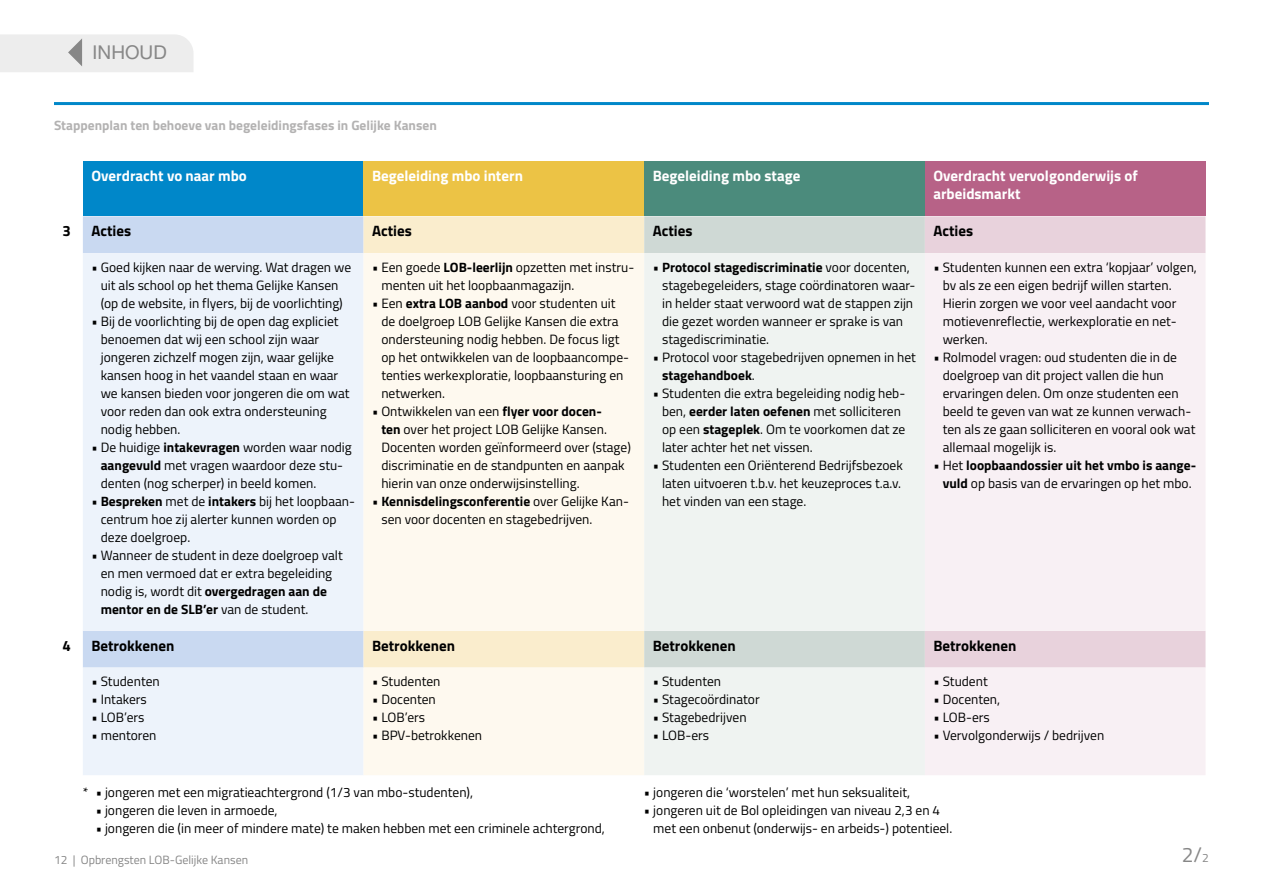
<style>
.page{position:relative;width:1263px;height:893px;background:#fff}
.page>*{position:absolute;margin:0;border:0;box-sizing:border-box;transform-origin:0 0}
.t1{font:21px "Titillium";color:#878787}
.t2{font:19.05px "Helvetica Neue";color:#878787}
.t3{font:700 15px/18px "Titillium";color:#fff}
.t4{font:700 15px "Titillium";color:#000}
.t5{font:13.5px/18px "Titillium";color:#000}
.t6{font:700 13.5px/18px "Titillium";color:#000;text-align:center}
.t7{font:700 13.5px "Titillium";color:#b3b2b2}
.t8{font:12px "Titillium";color:#878787}
.s1{font-weight:700}
.s2{font-weight:400}
.s3{font-size:12px}
</style>
<div class="page">
<div style="left:0;top:34px;width:193px;height:38px;background:#ededed"></div>
<hr style="left:54px;top:102px;width:1155px;height:3px;background:#0087c9">
<div style="left:83px;top:162px;width:281px;height:54px;background:#0087c9"></div>
<div style="left:364px;top:162px;width:280px;height:54px;background:#ecc345"></div>
<div style="left:644px;top:162px;width:281px;height:54px;background:#4b8b7c"></div>
<div style="left:925px;top:162px;width:280px;height:54px;background:#b76287"></div>
<div style="left:83px;top:216px;width:281px;height:37px;background:#c9d9f1"></div>
<div style="left:364px;top:216px;width:280px;height:37px;background:#faedcd"></div>
<div style="left:644px;top:216px;width:281px;height:37px;background:#cfd9d5"></div>
<div style="left:925px;top:216px;width:280px;height:37px;background:#e8d2dc"></div>
<svg style="left:83px;top:253px;width:281px;height:522px;background:#eaf1fa"></svg>
<div style="left:364px;top:253px;width:280px;height:522px;background:#fef9ef"></div>
<div style="left:644px;top:253px;width:281px;height:522px;background:#eff3f1"></div>
<div style="left:925px;top:253px;width:280px;height:522px;background:#f8f0f4"></div>
<h2 class="t2" style="left:93px;top:41px;width:76px">INHOUD</h2>
<p class="t7" style="left:54px;top:115px;width:384px">Stappenplan ten behoeve van begeleidingsfases in Gelijke Kansen</p>
<p class="t3" style="left:91px;top:166px;width:157px">Overdracht vo naar mbo</p>
<p class="t3" style="left:372px;top:166px;width:152px">Begeleiding mbo intern</p>
<p class="t3" style="left:653px;top:166px;width:149px">Begeleiding mbo stage</p>
<p class="t3" style="left:933px;top:166px;width:206px">Overdracht vervolgonderwijs of arbeidsmarkt</p>
<p class="t4" style="left:63px;top:219px;width:10px">3</p>
<p class="t4" style="left:91px;top:219px;width:41px">Acties</p>
<p class="t4" style="left:372px;top:219px;width:41px">Acties</p>
<p class="t4" style="left:653px;top:219px;width:41px">Acties</p>
<p class="t4" style="left:933px;top:219px;width:41px">Acties</p>
<p class="t5" style="left:91px;top:257px;width:261px;text-align:center">• Goed kijken naar de werving. Wat dragen we uit als school op het thema Gelijke Kansen<br>(op de website, in flyers, bij de voorlichting)</p>
<p class="t5" style="left:101px;top:311px;width:250px;text-indent:-9px">• Bij de voorlichting bij de open dag expliciet benoemen dat wij een school zijn waar jongeren zichzelf mogen zijn, waar gelijke kansen hoog in het vaandel staan en waar we kansen bieden voor jongeren die om wat voor reden dan ook extra ondersteuning nodig hebben.</p>
<p class="t5" style="left:101px;top:437px;width:253px;text-indent:-9px">• De huidige <span class="s1">intakevragen</span> worden waar nodig <span class="s1">aangevuld</span> met vragen waardoor deze stu&shy;denten (nog scherper) in beeld komen.</p>
<p class="t5" style="left:101px;top:491px;width:256px;text-indent:-9px">• <span class="s1">Bespreken</span> met de <span class="s1">intakers</span> bij het loopbaan&shy;centrum hoe zij alerter kunnen worden op deze doelgroep.</p>
<p class="t5" style="left:101px;top:545px;width:244px;text-indent:-9px">• Wanneer de student in deze doelgroep valt en men vermoed dat er extra begeleiding nodig is, wordt dit <span class="s1">overgedragen aan de mentor en de SLB’er</span> van de student.</p>
<p class="t5" style="left:943px;top:257px;width:256px;text-indent:-9px">• Studenten kunnen een extra ‘kopjaar’ volgen, bv als ze een eigen bedrijf willen starten.<br>Hierin zorgen we voor veel aandacht voor motievenreflectie, werkexploratie en net&shy;werken.</p>
<p class="t5" style="left:943px;top:347px;width:254px;text-indent:-9px">• Rolmodel vragen: oud studenten die in de doelgroep van dit project vallen die hun ervaringen delen. Om onze studenten een beeld te geven van wat ze kunnen verwach&shy;ten als ze gaan solliciteren en vooral ook wat allemaal mogelijk is.</p>
<p class="t6" style="left:933px;top:455px;width:264px"><span class="s2">• Het</span> loopbaandossier uit het vmbo is aange&shy;vuld <span class="s2">op basis van de ervaringen op het mbo.</span></p>
<p class="t5" style="left:662px;top:257px;width:255px;text-indent:-9px">• <span class="s1">Protocol stagediscriminatie</span> voor docenten, stagebegeleiders, stage coördinatoren waar&shy;in helder staat verwoord wat de stappen zijn die gezet worden wanneer er sprake is van stagediscriminatie.</p>
<p class="t5" style="left:662px;top:347px;width:255px;text-indent:-9px">• Protocol voor stagebedrijven opnemen in het <span class="s1">stagehandboek</span>.</p>
<p class="t5" style="left:662px;top:383px;width:245px;text-indent:-9px">• Studenten die extra begeleiding nodig heb&shy;ben, <span class="s1">eerder laten oefenen</span> met solliciteren op een <span class="s1">stageplek</span>. Om te voorkomen dat ze later achter het net vissen.</p>
<p class="t5" style="left:662px;top:455px;width:242px;text-indent:-9px">• Studenten een Oriënterend Bedrijfsbezoek laten uitvoeren t.b.v. het keuzeproces t.a.v. het vinden van een stage.</p>
<p class="t5" style="left:381px;top:257px;width:254px;text-indent:-9px">• Een goede <span class="s1">LOB-leerlijn</span> opzetten met instru&shy;menten uit het loopbaanmagazijn.</p>
<p class="t5" style="left:381px;top:293px;width:249px;text-indent:-9px">• Een <span class="s1">extra LOB aanbod</span> voor studenten uit de doelgroep LOB Gelijke Kansen die extra ondersteuning nodig hebben. De focus ligt op het ontwikkelen van de loopbaancompe&shy;tenties werkexploratie, loopbaansturing en netwerken.</p>
<p class="t5" style="left:381px;top:401px;width:251px;text-indent:-9px">• Ontwikkelen van een <span class="s1">flyer voor docen-<br>ten</span> over het project LOB Gelijke Kansen.<br>Docenten worden geïnformeerd over (stage) discriminatie en de standpunten en aanpak hierin van onze onderwijsinstelling.</p>
<p class="t5" style="left:381px;top:491px;width:249px;text-indent:-9px">• <span class="s1">Kennisdelingsconferentie</span> over Gelijke Kan&shy;sen voor docenten en stagebedrijven.</p>
<p class="t4" style="left:63px;top:634px;width:10px">4</p>
<p class="t4" style="left:91px;top:634px;width:85px">Betrokkenen</p>
<p class="t4" style="left:372px;top:634px;width:85px">Betrokkenen</p>
<p class="t4" style="left:653px;top:634px;width:85px">Betrokkenen</p>
<p class="t4" style="left:933px;top:634px;width:85px">Betrokkenen</p>
<p class="t5" style="left:91px;top:672px;width:70px">• Studenten</p>
<p class="t5" style="left:91px;top:690px;width:57px">• Intakers</p>
<p class="t5" style="left:91px;top:708px;width:55px">• LOB’ers</p>
<p class="t5" style="left:91px;top:726px;width:67px">• mentoren</p>
<p class="t5" style="left:933px;top:672px;width:56px">• Student</p>
<p class="t5" style="left:933px;top:690px;width:68px">• Docenten,</p>
<p class="t5" style="left:933px;top:708px;width:58px">• LOB-ers</p>
<p class="t5" style="left:933px;top:726px;width:172px">• Vervolgonderwijs / bedrijven</p>
<p class="t5" style="left:653px;top:672px;width:70px">• Studenten</p>
<p class="t5" style="left:653px;top:690px;width:109px">• Stagecoördinator</p>
<p class="t5" style="left:653px;top:708px;width:95px">• Stagebedrijven</p>
<p class="t5" style="left:653px;top:726px;width:58px">• LOB-ers</p>
<p class="t5" style="left:372px;top:672px;width:70px">• Studenten</p>
<p class="t5" style="left:372px;top:690px;width:65px">• Docenten</p>
<p class="t5" style="left:372px;top:708px;width:55px">• LOB’ers</p>
<p class="t5" style="left:372px;top:726px;width:112px">• BPV-betrokkenen</p>
<p class="t5" style="left:83px;top:782px;width:392px">* • jongeren met een migratieachtergrond (1/3 van mbo-studenten),</p>
<p class="t5" style="left:96px;top:800px;width:183px">• jongeren die leven in armoede,</p>
<p class="t5" style="left:96px;top:818px;width:511px">• jongeren die (in meer of mindere mate) te maken hebben met een criminele achtergrond,</p>
<p class="t5" style="left:644px;top:782px;width:268px">• jongeren die ‘worstelen’ met hun seksualiteit,</p>
<p class="t5" style="left:653px;top:800px;width:300px;text-indent:-9px">• jongeren uit de Bol opleidingen van niveau 2,3 en 4 met een onbenut (onderwijs- en arbeids-) potentieel.</p>
<p class="t8" style="left:54px;top:851px;width:196px">12 | Opbrengsten LOB-Gelijke Kansen</p>
<h1 class="t1" style="left:1182px;top:839px;width:29px">2/<span class="s3">2</span></h1>
</div>
